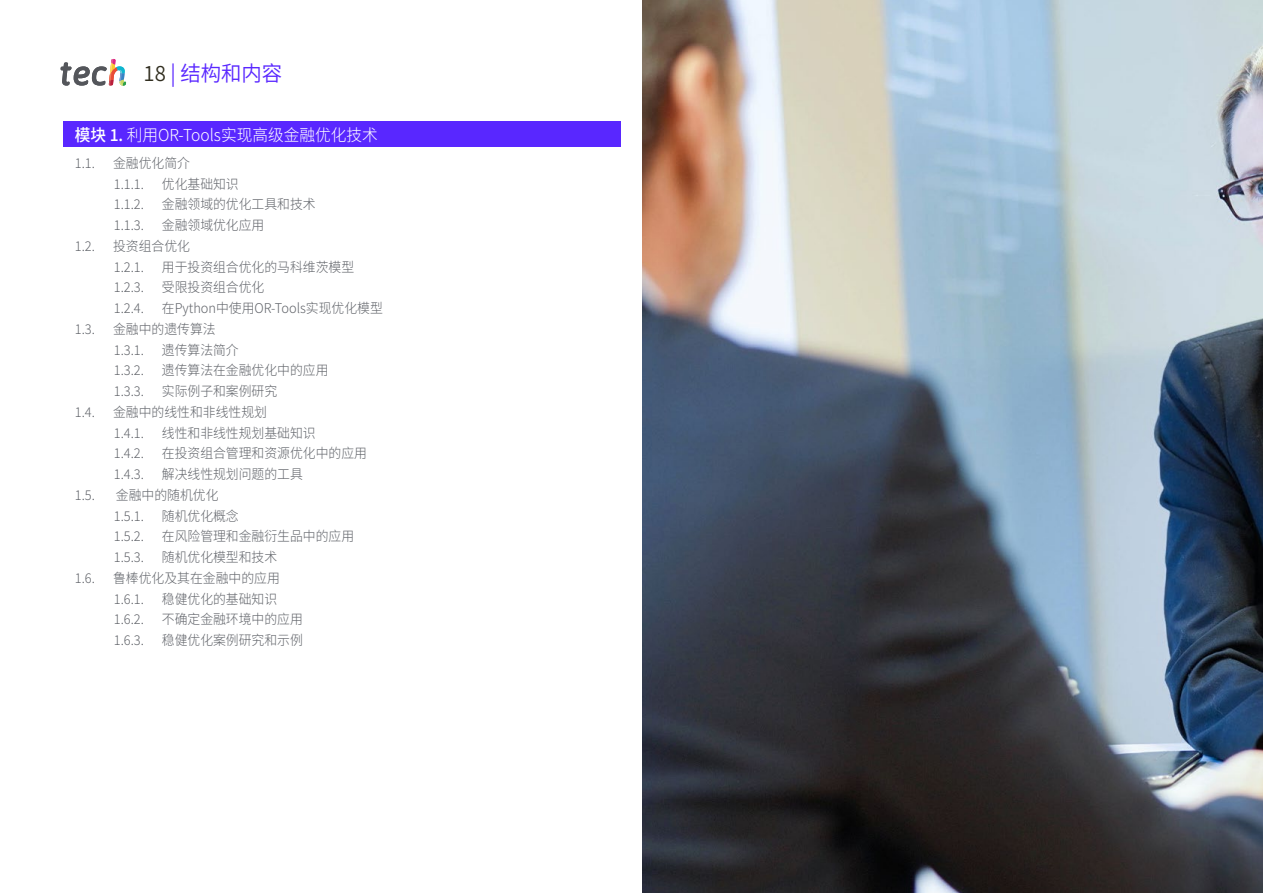
<style>
.page{position:relative;width:1263px;height:893px;background:#fff}
.page>*{position:absolute;margin:0;border:0;box-sizing:border-box;transform-origin:0 0}
.t1{font:21px "Source Han Sans CN";color:#5927ff}
.t2{font:300 16.5px "Source Han Sans CN";color:#fff;scale:.95 1}
.t3{font:300 13.5px/20.7px "Source Han Sans CN";color:#61646a;scale:.95 1}
.s1{color:#312e20}
.s2{font-weight:500}
</style>
<div class="page">
<img style="left:642px;top:0;width:621px;height:893px">
<div style="left:64px;top:121px;width:557px;height:26px;background:#5927ff"></div>
<svg style="left:61px;top:59px;width:65px;height:27px"></svg>
<h1 class="t1" style="left:144px;top:61px;width:140px"><span class="s1">18</span> | 结构和内容</h1>
<p class="t2" style="left:75px;top:125px;width:320px"><span class="s2">模块 1.</span> 利用OR-Tools实现高级金融优化技术</p>
<p class="t3" style="left:75px;top:153px;width:23px">1.1.</p>
<p class="t3" style="left:113px;top:153px;width:82px">金融优化简介<br>1.1.1.</p>
<p class="t3" style="left:162px;top:174px;width:83px">优化基础知识</p>
<p class="t3" style="left:114px;top:194px;width:33px">1.1.2.</p>
<p class="t3" style="left:162px;top:194px;width:164px">金融领域的优化工具和技术</p>
<p class="t3" style="left:114px;top:215px;width:33px">1.1.3.</p>
<p class="t3" style="left:162px;top:215px;width:109px">金融领域优化应用</p>
<p class="t3" style="left:75px;top:236px;width:23px">1.2.</p>
<p class="t3" style="left:113px;top:236px;width:82px">投资组合优化<br>1.2.1.</p>
<p class="t3" style="left:162px;top:257px;width:204px">用于投资组合优化的马科维茨模型</p>
<p class="t3" style="left:114px;top:277px;width:33px">1.2.3.</p>
<p class="t3" style="left:162px;top:277px;width:109px">受限投资组合优化</p>
<p class="t3" style="left:114px;top:298px;width:33px">1.2.4.</p>
<p class="t3" style="left:162px;top:298px;width:234px">在Python中使用OR-Tools实现优化模型</p>
<p class="t3" style="left:75px;top:319px;width:23px">1.3.</p>
<p class="t3" style="left:113px;top:319px;width:110px">金融中的遗传算法<br>1.3.1.</p>
<p class="t3" style="left:162px;top:340px;width:83px">遗传算法简介</p>
<p class="t3" style="left:114px;top:360px;width:33px">1.3.2.</p>
<p class="t3" style="left:162px;top:360px;width:177px">遗传算法在金融优化中的应用</p>
<p class="t3" style="left:114px;top:381px;width:33px">1.3.3.</p>
<p class="t3" style="left:162px;top:381px;width:123px">实际例子和案例研究</p>
<p class="t3" style="left:75px;top:402px;width:23px">1.4.</p>
<p class="t3" style="left:113px;top:402px;width:163px">金融中的线性和非线性规划<br>1.4.1.</p>
<p class="t3" style="left:162px;top:423px;width:164px">线性和非线性规划基础知识</p>
<p class="t3" style="left:114px;top:443px;width:33px">1.4.2.</p>
<p class="t3" style="left:162px;top:443px;width:218px">在投资组合管理和资源优化中的应用</p>
<p class="t3" style="left:114px;top:464px;width:33px">1.4.3.</p>
<p class="t3" style="left:162px;top:464px;width:150px">解决线性规划问题的工具</p>
<p class="t3" style="left:75px;top:485px;width:23px">1.5.</p>
<p class="t3" style="left:114px;top:485px;width:112px">金融中的随机优化<br>1.5.1.</p>
<p class="t3" style="left:162px;top:506px;width:83px">随机优化概念</p>
<p class="t3" style="left:114px;top:526px;width:33px">1.5.2.</p>
<p class="t3" style="left:162px;top:526px;width:204px">在风险管理和金融衍生品中的应用</p>
<p class="t3" style="left:114px;top:547px;width:33px">1.5.3.</p>
<p class="t3" style="left:162px;top:547px;width:123px">随机优化模型和技术</p>
<p class="t3" style="left:75px;top:568px;width:23px">1.6.</p>
<p class="t3" style="left:113px;top:568px;width:177px">鲁棒优化及其在金融中的应用<br>1.6.1.</p>
<p class="t3" style="left:162px;top:589px;width:123px">稳健优化的基础知识</p>
<p class="t3" style="left:114px;top:609px;width:33px">1.6.2.</p>
<p class="t3" style="left:162px;top:609px;width:150px">不确定金融环境中的应用</p>
<p class="t3" style="left:114px;top:630px;width:33px">1.6.3.</p>
<p class="t3" style="left:162px;top:630px;width:150px">稳健优化案例研究和示例</p>
</div>
